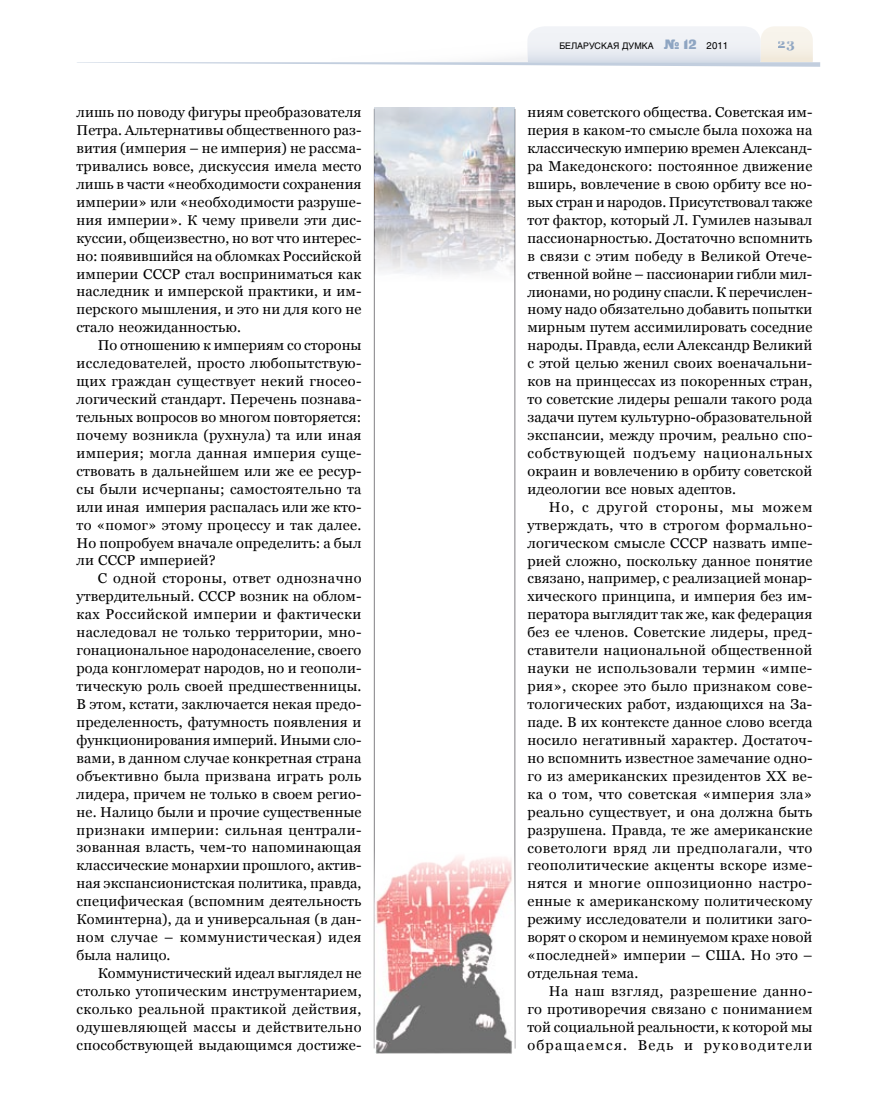
<style>
.page{position:relative;width:872px;height:1106px;background:#fff}
.page>*{position:absolute;margin:0;border:0;box-sizing:border-box;transform-origin:0 0}
.t1{font:14.25px/18px "Georgia";letter-spacing:.01em;color:#000;text-align:justify}
.t2{font:700 13.5px "Georgia";color:#8ea5c2}
.t3{font:9px "Helios";color:#000}
.s1{font-family:"Black Grotesk C";font-size:13.5px;color:#8ea5c2}
.s2{font-size:9.75px}
</style>
<div class="page">
<hr style="left:374px;top:109px;width:1px;height:939px;background:#818084">
<hr style="left:514px;top:109px;width:1px;height:939px;background:#818084">
<svg style="left:77px;top:26px;width:743px;height:41px"></svg>
<img style="left:374px;top:107px;width:140px;height:180px">
<img style="left:374px;top:849px;width:138px;height:204px">
<p class="t1" style="left:77px;top:103px;width:286px">лишь по поводу фигуры преобразователя Петра. Альтернативы общественного раз&shy;вития (империя – не империя) не рассма&shy;тривались вовсе, дискуссия имела место лишь в части «необходимости сохранения империи» или «необходимости разруше&shy;ния империи». К чему привели эти дис&shy;куссии, общеизвестно, но вот что интерес&shy;но: появившийся на обломках Российской империи СССР стал восприниматься как наследник и имперской практики, и им&shy;перского мышления, и это ни для кого не стало неожиданностью.</p>
<p class="t1" style="left:77px;top:336px;width:286px;text-indent:21px">По отношению к империям со стороны исследователей, просто любопытствую&shy;щих граждан существует некий гносео&shy;логический стандарт. Перечень познава&shy;тельных вопросов во многом повторяется: почему возникла (рухнула) та или иная империя; могла данная империя суще&shy;ствовать в дальнейшем или же ее ресур&shy;сы были исчерпаны; самостоятельно та или иная империя распалась или же кто&shy;то «помог» этому процессу и так далее.<br>Но попробуем вначале определить: а был ли СССР империей?</p>
<p class="t1" style="left:77px;top:569px;width:286px;text-indent:21px">С одной стороны, ответ однозначно утвердительный. СССР возник на облом&shy;ках Российской империи и фактически наследовал не только территории, мно&shy;гонациональное народонаселение, своего рода конгломерат народов, но и геополи&shy;тическую роль своей предшественницы.<br>В этом, кстати, заключается некая предо&shy;пределенность, фатумность появления и функционирования империй. Иными сло&shy;вами, в данном случае конкретная страна объективно была призвана играть роль лидера, причем не только в своем регио&shy;не. Налицо были и прочие существенные признаки империи: сильная централи&shy;зованная власть, чем-то напоминающая классические монархии прошлого, актив&shy;ная экспансионистская политика, правда, специфическая (вспомним деятельность Коминтерна), да и универсальная (в дан&shy;ном случае – коммунистическая) идея была налицо.</p>
<p class="t1" style="left:77px;top:964px;width:286px;text-indent:21px">Коммунистический идеал выглядел не столько утопическим инструментарием, сколько реальной практикой действия, одушевляющей массы и действительно способствующей выдающимся достиже-</p>
<p class="t3" style="left:559px;top:40px;width:170px">БЕЛАРУСКАЯ ДУМКА <span class="s1">№ 12</span> <span class="s2">2011</span></p>
<p class="t2" style="left:778px;top:36px;width:19px">23</p>
<p class="t1" style="left:527px;top:103px;width:286px">ниям советского общества. Советская им&shy;перия в каком-то смысле была похожа на классическую империю времен Александ&shy;ра Македонского: постоянное движение вширь, вовлечение в свою орбиту все но&shy;вых стран и народов. Присутствовал также тот фактор, который Л. Гумилев называл пассионарностью. Достаточно вспомнить в связи с этим победу в Великой Отече&shy;ственной войне – пассионарии гибли мил&shy;лионами, но родину спасли. К перечислен&shy;ному надо обязательно добавить попытки мирным путем ассимилировать соседние народы. Правда, если Александр Великий с этой целью женил своих военачальни&shy;ков на принцессах из покоренных стран, то советские лидеры решали такого рода задачи путем культурно-образовательной экспансии, между прочим, реально спо&shy;собствующей подъему национальных окраин и вовлечению в орбиту советской идеологии все новых адептов.</p>
<p class="t1" style="left:527px;top:498px;width:286px;text-indent:21px">Но, с другой стороны, мы можем утверждать, что в строгом формально&shy;логическом смысле СССР назвать импе&shy;рией сложно, поскольку данное понятие связано, например, с реализацией монар&shy;хического принципа, и империя без им&shy;ператора выглядит так же, как федерация без ее членов. Советские лидеры, пред&shy;ставители национальной общественной науки не использовали термин «импе&shy;рия», скорее это было признаком сове&shy;тологических работ, издающихся на За&shy;паде. В их контексте данное слово всегда носило негативный характер. Достаточ&shy;но вспомнить известное замечание одно&shy;го из американских президентов ХХ ве&shy;ка о том, что советская «империя зла» реально существует, и она должна быть разрушена. Правда, те же американские советологи вряд ли предполагали, что геополитические акценты вскоре изме&shy;нятся и многие оппозиционно настро&shy;енные к американскому политическому режиму исследователи и политики заго&shy;ворят о скором и неминуемом крахе новой «последней» империи – США. Но это – отдельная тема.</p>
<p class="t1" style="left:527px;top:982px;width:286px;text-indent:21px">На наш взгляд, разрешение данно&shy;го противоречия связано с пониманием той социальной реальности, к которой мы обращаемся. Ведь и руководители</p>
</div>
